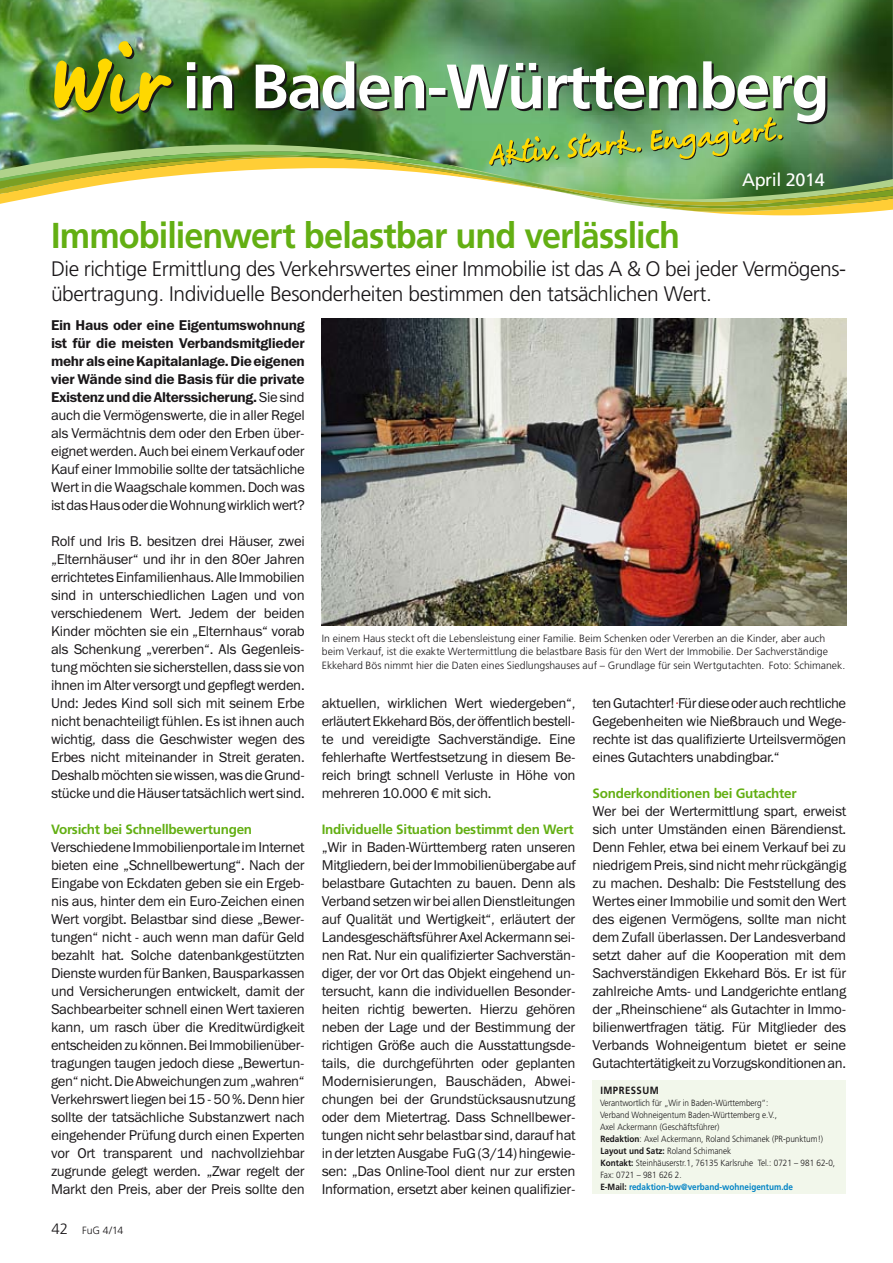
<style>
.page{position:relative;width:893px;height:1263px;background:#fff}
.page>*{position:absolute;margin:0;border:0;box-sizing:border-box;transform-origin:0 0}
.t1{font:700 36px "Frutiger LT Std";letter-spacing:-.025em;color:#63af13;scale:.95 1}
.t2{font:300 21px/25.5px "Frutiger LT Std";letter-spacing:-.02em;color:#1a1719}
.t3{font:18px "Frutiger LT Std";letter-spacing:-.02em;color:#fff}
.t4{font:14.25px/18px "Franklin Gothic Book ITC";letter-spacing:-.02em;color:#1a1719;text-align:justify}
.t5{font:14.25px/18px "Franklin Gothic Demi ITC";letter-spacing:-.02em;color:#1a1719;text-align:justify}
.t6{font:700 13.5px "Frutiger LT Std";letter-spacing:-.02em;color:#63af13}
.t7{font:300 10.5px/13.5px "Frutiger LT Std";color:#1a1719}
.t8{font:700 10.5px "Frutiger LT Std";letter-spacing:.05em;color:#1a1719;scale:.91 1}
.t9{font:300 9px/12px "Frutiger LT Std";color:#1a1719;scale:.91 1}
.s1{font-family:"Franklin Gothic Book ITC"}
.s2{font-size:15px}
.s3{font-weight:700}
.s4{font-weight:700;color:#0082c5}
</style>
<div class="page">
<img style="left:0;top:0;width:893px;height:41px">
<svg style="left:703px;top:212px;width:164px;height:3px"></svg>
<img style="left:0;top:41px;width:893px;height:170px">
<img style="left:322px;top:318px;width:524px;height:307px">
<div style="left:592px;top:1081px;width:254px;height:113px;background:#f2f7eb"></div>
<h1 class="t1" style="left:51px;top:214px;width:664px">Immobilienwert belastbar und verlässlich</h1>
<p class="t3" style="left:742px;top:169px;width:84px">April 2014</p>
<h2 class="t2" style="left:51px;top:256px;width:797px">Die richtige Ermittlung des Verkehrswertes einer Immobilie ist das A &amp; O bei jeder Vermögens&shy;übertragung. Individuelle Besonderheiten bestimmen den tatsächlichen Wert.</h2>
<p class="t5" style="left:51px;top:316px;width:255px">Ein Haus oder eine Eigentumswohnung ist für die meisten Verbandsmitglieder mehr als eine Kapitalanlage. Die eigenen vier Wände sind die Basis für die private Existenz und die Alterssicherung. <span class="s1">Sie sind</span></p>
<p class="t4" style="left:51px;top:406px;width:255px">auch die Vermögenswerte, die in aller Regel als Vermächtnis dem oder den Erben über&shy;eignet werden. Auch bei einem Verkauf oder Kauf einer Immobilie sollte der tatsächliche Wert in die Waagschale kommen. Doch was ist das Haus oder die Wohnung wirklich wert?</p>
<p class="t4" style="left:51px;top:532px;width:255px">Rolf und Iris B. besitzen drei Häuser, zwei „Elternhäuser“ und ihr in den 80er Jahren errichtetes Einfamilienhaus. Alle Immobilien sind in unterschiedlichen Lagen und von verschiedenem Wert. Jedem der beiden Kinder möchten sie ein „Elternhaus“ vorab als Schenkung „vererben“. Als Gegenleis&shy;tung möchten sie sicherstellen, dass sie von ihnen im Alter versorgt und gepflegt werden.<br>Und: Jedes Kind soll sich mit seinem Erbe nicht benachteiligt fühlen. Es ist ihnen auch wichtig, dass die Geschwister wegen des Erbes nicht miteinander in Streit geraten.<br>Deshalb möchten sie wissen, was die Grund&shy;stücke und die Häuser tatsächlich wert sind.</p>
<p class="t6" style="left:51px;top:821px;width:203px">Vorsicht bei Schnellbewertungen</p>
<p class="t4" style="left:51px;top:838px;width:255px">Verschiedene Immobilienportale im Internet bieten eine „Schnellbewertung“. Nach der Eingabe von Eckdaten geben sie ein Ergeb&shy;nis aus, hinter dem ein Euro-Zeichen einen Wert vorgibt. Belastbar sind diese „Bewer&shy;tungen“ nicht - auch wenn man dafür Geld bezahlt hat. Solche datenbankgestützten Dienste wurden für Banken, Bausparkassen und Versicherungen entwickelt, damit der Sachbearbeiter schnell einen Wert taxieren kann, um rasch über die Kreditwürdigkeit entscheiden zu können. Bei Immobilienüber&shy;tragungen taugen jedoch diese „Bewertun&shy;gen“ nicht. Die Abweichungen zum „wahren“ Verkehrswert liegen bei 15 - 50 %. Denn hier sollte der tatsächliche Substanzwert nach eingehender Prüfung durch einen Experten vor Ort transparent und nachvollziehbar zugrunde gelegt werden. „Zwar regelt der Markt den Preis, aber der Preis sollte den</p>
<p class="t7" style="left:51px;top:1224px;width:73px"><span class="s2">42</span> FuG 4/14</p>
<p class="t7" style="left:322px;top:631px;width:525px">In einem Haus steckt oft die Lebensleistung einer Familie. Beim Schenken oder Vererben an die Kinder, aber auch beim Verkauf, ist die exakte Wertermittlung die belastbare Basis für den Wert der Immobilie. Der Sachverständige<br>Ekkehard Bös nimmt hier die Daten eines Siedlungshauses auf – Grundlage für sein Wertgutachten. Foto: Schimanek.</p>
<p class="t4" style="left:322px;top:694px;width:255px">aktuellen, wirklichen Wert wiedergeben“, erläutert Ekkehard Bös, der öffentlich bestell&shy;te und vereidigte Sachverständige. Eine fehlerhafte Wertfestsetzung in diesem Be&shy;reich bringt schnell Verluste in Höhe von mehreren 10.000 € mit sich.</p>
<p class="t6" style="left:322px;top:821px;width:253px">Individuelle Situation bestimmt den Wert</p>
<p class="t4" style="left:322px;top:838px;width:255px">„Wir in Baden-Württemberg raten unseren Mitgliedern, bei der Immobilienübergabe auf belastbare Gutachten zu bauen. Denn als Verband setzen wir bei allen Dienstleitungen auf Qualität und Wertigkeit“, erläutert der Landesgeschäftsführer Axel Ackermann sei&shy;nen Rat. Nur ein qualifizierter Sachverstän&shy;diger, der vor Ort das Objekt eingehend un&shy;tersucht, kann die individuellen Besonder&shy;heiten richtig bewerten. Hierzu gehören neben der Lage und der Bestimmung der richtigen Größe auch die Ausstattungsde&shy;tails, die durchgeführten oder geplanten Modernisierungen, Bauschäden, Abwei&shy;chungen bei der Grundstücksausnutzung oder dem Mietertrag. Dass Schnellbewer&shy;tungen nicht sehr belastbar sind, darauf hat in der letzten Ausgabe FuG (3/14) hingewie&shy;sen: „Das Online-Tool dient nur zur ersten Information, ersetzt aber keinen qualifizier-</p>
<p class="t4" style="left:592px;top:694px;width:255px">ten Gutachter! Für diese oder auch rechtliche Gegebenheiten wie Nießbrauch und Wege&shy;rechte ist das qualifizierte Urteilsvermögen eines Gutachters unabdingbar.“</p>
<p class="t6" style="left:592px;top:785px;width:206px">Sonderkonditionen bei Gutachter</p>
<p class="t4" style="left:592px;top:802px;width:255px">Wer bei der Wertermittlung spart, erweist sich unter Umständen einen Bärendienst.<br>Denn Fehler, etwa bei einem Verkauf bei zu niedrigem Preis, sind nicht mehr rückgängig zu machen. Deshalb: Die Feststellung des Wertes einer Immobilie und somit den Wert des eigenen Vermögens, sollte man nicht dem Zufall überlassen. Der Landesverband setzt daher auf die Kooperation mit dem Sachverständigen Ekkehard Bös. Er ist für zahlreiche Amts- und Landgerichte entlang der „Rheinschiene“ als Gutachter in Immo&shy;bilienwertfragen tätig. Für Mitglieder des Verbands Wohneigentum bietet er seine Gutachtertätigkeit zu Vorzugskonditionen an.</p>
<p class="t8" style="left:600px;top:1084px;width:66px">IMPRESSUM</p>
<p class="t9" style="left:600px;top:1097px;width:260px">Verantwortlich für „Wir in Baden-Württemberg“:<br>Verband Wohneigentum Baden-Württemberg e.V.,<br>Axel Ackermann (Geschäftsführer)<br><span class="s3">Redaktion</span>: Axel Ackermann, Roland Schimanek (PR-punktum!)<br><span class="s3">Layout und Satz:</span> Roland Schimanek<br><span class="s3">Kontakt:</span> Steinhäuserstr.1, 76135 Karlsruhe Tel.: 0721 – 981 62-0, Fax: 0721 – 981 626 2.<br><span class="s3">E-Mail:</span> <span class="s4">redaktion-bw@verband-wohneigentum.de</span></p>
</div>
